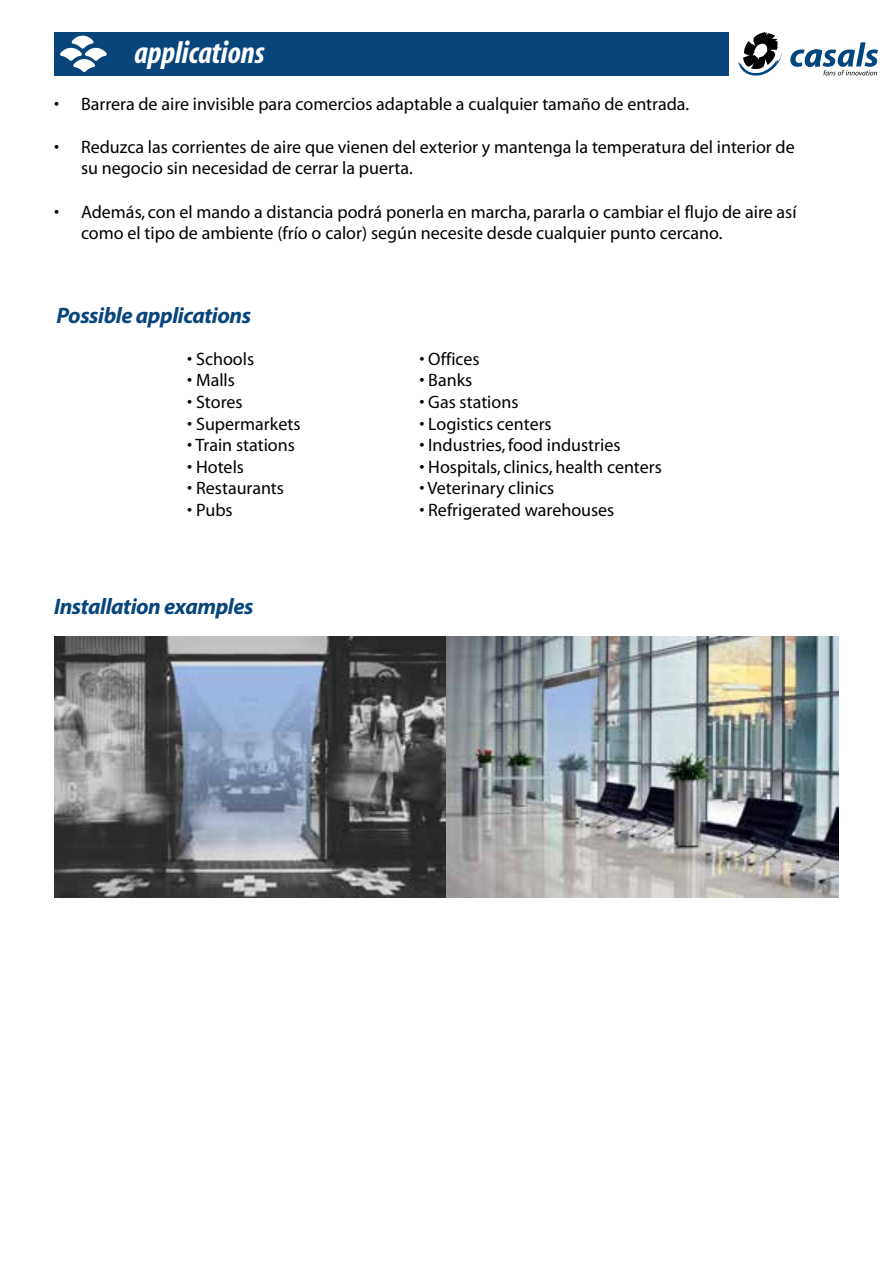
<style>
.page{position:relative;width:893px;height:1263px;background:#fff}
.page>*{position:absolute;margin:0;border:0;box-sizing:border-box;transform-origin:0 0}
.t1{font:italic 700 condensed 31.5px "Myriad";color:#fff}
.t2{font:italic 700 22.5px "Myriad Pro";letter-spacing:-.02em;color:#08457b}
.t3{font:18px/21.6px "Myriad";color:#000}
</style>
<div class="page">
<div style="left:54px;top:32px;width:675px;height:44px;background:#08457b"></div>
<svg style="left:790px;top:42px;width:87px;height:33px"></svg>
<svg style="left:739px;top:32px;width:43px;height:44px"></svg>
<svg style="left:60px;top:35px;width:47px;height:37px"></svg>
<img style="left:54px;top:636px;width:784px;height:262px">
<h1 class="t1" style="left:134px;top:37px;width:132px">applications</h1>
<p class="t3" style="left:54px;top:94px;width:637px">• Barrera de aire invisible para comercios adaptable a cualquier tamaño de entrada.</p>
<p class="t3" style="left:81px;top:137px;width:715px;text-indent:-27px">• Reduzca las corrientes de aire que vienen del exterior y mantenga la temperatura del interior de su negocio sin necesidad de cerrar la puerta.</p>
<p class="t3" style="left:81px;top:202px;width:717px;text-indent:-27px">• Además, con el mando a distancia podrá ponerla en marcha, pararla o cambiar el flujo de aire así como el tipo de ambiente (frío o calor) según necesite desde cualquier punto cercano.</p>
<p class="t2" style="left:56px;top:301px;width:196px">Possible applications</p>
<p class="t3" style="left:187px;top:349px;width:68px">• Schools</p>
<p class="t3" style="left:187px;top:370px;width:49px">• Malls</p>
<p class="t3" style="left:187px;top:392px;width:57px">• Stores</p>
<p class="t3" style="left:187px;top:413px;width:115px">• Supermarkets</p>
<p class="t3" style="left:187px;top:435px;width:109px">• Train stations</p>
<p class="t3" style="left:187px;top:457px;width:58px">• Hotels</p>
<p class="t3" style="left:187px;top:478px;width:98px">• Restaurants</p>
<p class="t3" style="left:187px;top:500px;width:47px">• Pubs</p>
<p class="t2" style="left:54px;top:591px;width:201px">Installation examples</p>
<p class="t3" style="left:419px;top:349px;width:62px">• Offices</p>
<p class="t3" style="left:419px;top:370px;width:54px">• Banks</p>
<p class="t3" style="left:419px;top:392px;width:101px">• Gas stations</p>
<p class="t3" style="left:419px;top:413px;width:134px">• Logistics centers</p>
<p class="t3" style="left:419px;top:435px;width:203px">• Industries, food industries</p>
<p class="t3" style="left:419px;top:457px;width:244px">• Hospitals, clinics, health centers</p>
<p class="t3" style="left:419px;top:478px;width:136px">• Veterinary clinics</p>
<p class="t3" style="left:419px;top:500px;width:197px">• Refrigerated warehouses</p>
</div>
